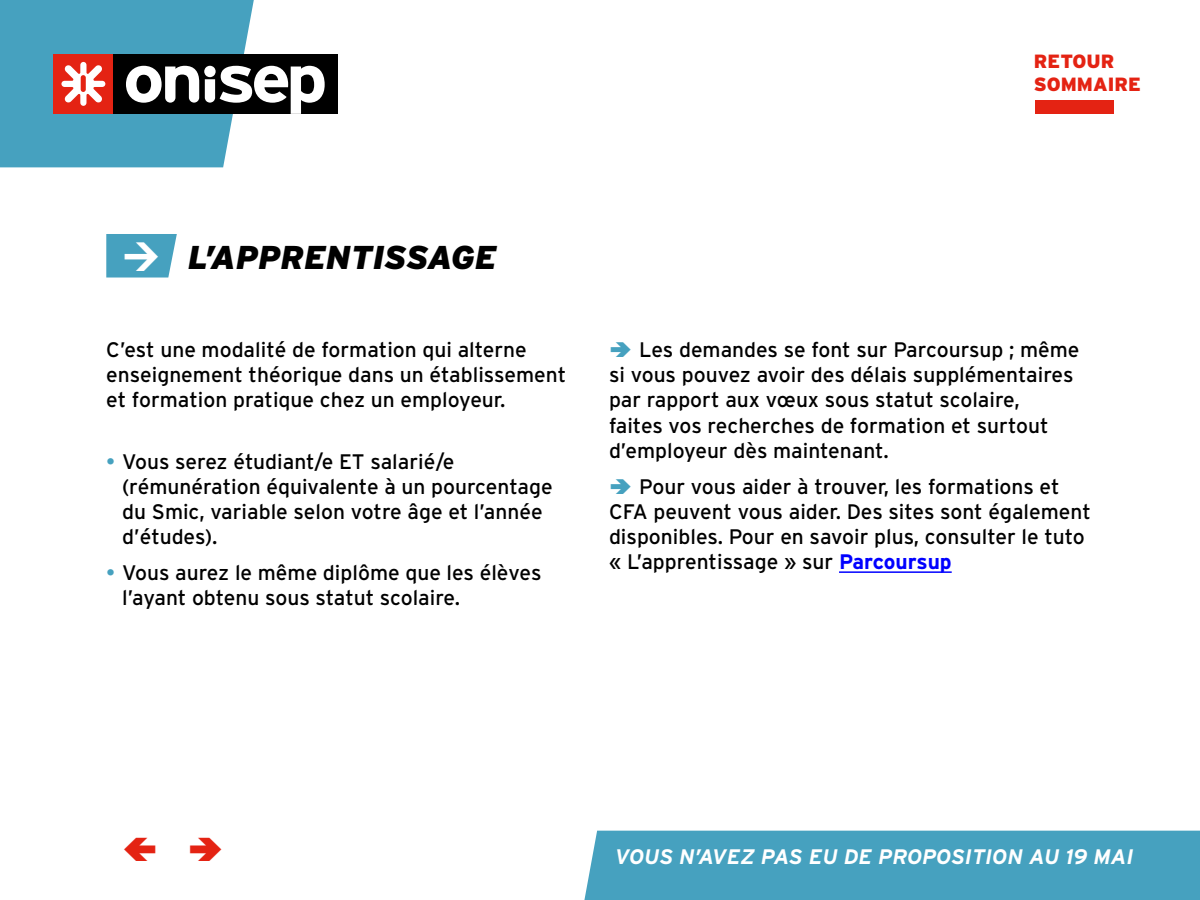
<style>
.page{position:relative;width:1200px;height:900px;background:#fff}
.page>*{position:absolute;margin:0;border:0;box-sizing:border-box;transform-origin:0 0}
.t1{font:italic 900 33px "Interstate";color:#000}
.t2{font:21px/25.2px "Interstate";color:#000}
.t3{font:italic 700 21px "Interstate";color:#fff}
.t4{font:900 19.2px/23px "Interstate";color:#e42313}
.s1{color:#46a1bf}
.s2{font-weight:700;color:#00f}
</style>
<div class="page">
<div style="left:113px;top:54px;width:224px;height:60px;background:#000"></div>
<svg style="left:0;top:0;width:325px;height:167px"></svg>
<hr style="left:839px;top:571px;width:113px;height:2px;background:#00f">
<div style="left:1035px;top:100px;width:78px;height:14px;background:#e42313"></div>
<div style="left:584px;top:831px;width:616px;height:69px;background:#46a1bf"></div>
<svg style="left:106px;top:234px;width:71px;height:44px;background:#54a8c3"></svg>
<p class="t4" style="left:1034px;top:49px;width:108px">RETOUR<br>SOMMAIRE</p>
<p class="t1" style="left:188px;top:237px;width:310px">L’APPRENTISSAGE</p>
<p class="t2" style="left:106px;top:337px;width:461px">C’est une modalité de formation qui alterne enseignement théorique dans un établissement et formation pratique chez un employeur.</p>
<p class="t2" style="left:122px;top:448px;width:432px;text-indent:-16px"><span class="s1">•</span> Vous serez étudiant/e ET salarié/e (rémunération équivalente à un pourcentage du Smic, variable selon votre âge et l’année d’études).</p>
<p class="t2" style="left:122px;top:560px;width:421px;text-indent:-16px"><span class="s1">•</span> Vous aurez le même diplôme que les élèves l’ayant obtenu sous statut scolaire.</p>
<p class="t2" style="left:609px;top:337px;width:472px;text-indent:30px">Les demandes se font sur Parcoursup ; même si vous pouvez avoir des délais supplémentaires par rapport aux vœux sous statut scolaire,<br>faites vos recherches de formation et surtout d’employeur dès maintenant.</p>
<p class="t2" style="left:609px;top:474px;width:483px;text-indent:30px">Pour vous aider à trouver, les formations et CFA peuvent vous aider. Des sites sont également disponibles. Pour en savoir plus, consulter le tuto « L’apprentissage » sur <span class="s2">Parcoursup</span></p>
<p class="t3" style="left:615px;top:844px;width:520px">VOUS N’AVEZ PAS EU DE PROPOSITION AU 19 MAI</p>
</div>
